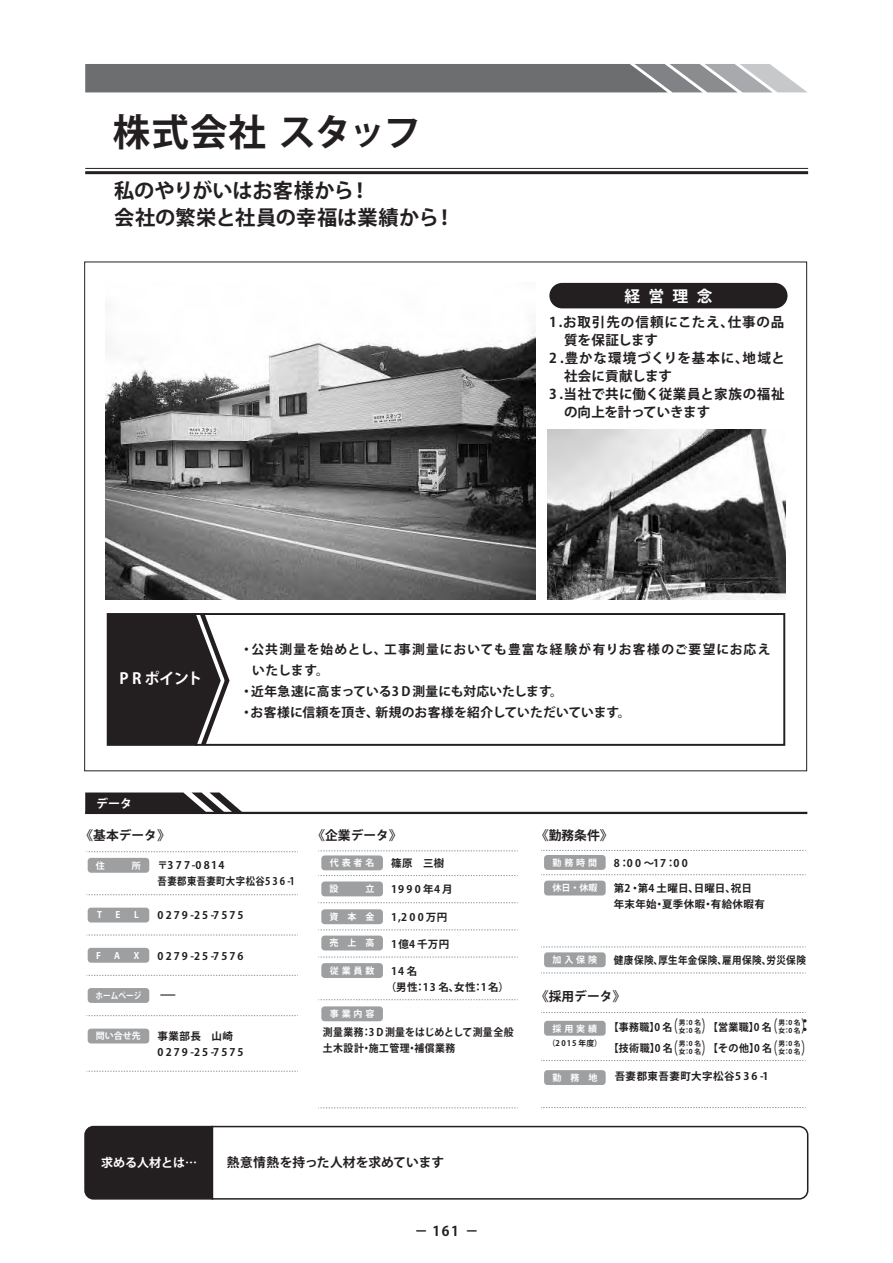
<style>
.page{position:relative;width:893px;height:1263px;background:#fff}
.page>*{position:absolute;margin:0;border:0;box-sizing:border-box;transform-origin:0 0}
.t1{font:37.5px "Koz Go Std Bold 90 msp RKSJ H";letter-spacing:-.01em;color:#231f20}
.t2{font:20.25px/27px "Koz Go Std Bold 90 msp RKSJ H";color:#231f20}
.t3{font:18px "Koz Go Std Bold 90 msp RKSJ H";color:#231f20}
.t4{font:16.05px "Koz Go Std Bold 90 msp RKSJ H";color:#231f20;scale:.59 1}
.t5{font:15.75px "Koz Go Std Bold 90 msp RKSJ H";color:#fff}
.t6{font:15.3px "Koz Go Std Bold 90 msp RKSJ H";color:#fff}
.t7{font:13.5px "Koz Go Std Bold 90 msp RKSJ H";letter-spacing:.065em;color:#231f20}
.t8{font:13.5px "Koz Go Std Bold 90 msp RKSJ H";letter-spacing:.03em;color:#231f20}
.t9{font:13.5px "Koz Go Std Bold 90 msp RKSJ H";letter-spacing:-.005em;color:#231f20}
.t10{font:13.5px "Koz Go Std Bold 90 msp RKSJ H";letter-spacing:.005em;color:#231f20}
.t11{font:13.5px "Koz Go Std Bold 90 msp RKSJ H";color:#231f20}
.t12{font:12.75px "Koz Go Std Bold 90 msp RKSJ H";letter-spacing:.015em;color:#231f20}
.t13{font:12.75px "Koz Go Std Bold 90 msp RKSJ H";letter-spacing:.09em;color:#231f20}
.t14{font:12px "Koz Go Std Bold 90 msp RKSJ H";color:#fff}
.t15{font:10.5px/15.8px "Koz Go Std Bold 90 msp RKSJ H";letter-spacing:.05em;color:#231f20}
.t16{font:10.5px/15.8px "Koz Go Std Bold 90 msp RKSJ H";letter-spacing:.2em;color:#231f20}
.t17{font:10.5px "Koz Go Std Bold 90 msp RKSJ H";letter-spacing:.05em;color:#231f20;scale:.95 1}
.t18{font:10.5px/15.8px "Koz Go Std Bold 90 msp RKSJ H";letter-spacing:.05em;color:#231f20;scale:.94 1}
.t19{font:10.5px "Koz Go Std Bold 90 msp RKSJ H";letter-spacing:.05em;color:#231f20;scale:.91 1}
.t20{font:10.5px "Koz Go Std Bold 90 msp RKSJ H";letter-spacing:.05em;color:#231f20;scale:2 1}
.t21{font:9px "Koz Go Std Bold 90 msp RKSJ H";letter-spacing:.32em;color:#fff}
.t22{font:9px "Koz Go Std Bold 90 msp RKSJ H";letter-spacing:.32em;color:#fff;scale:.85 1}
.t23{font:7.8px "Koz Go Std Bold 90 msp RKSJ H";letter-spacing:.12em;color:#231f20}
.t24{font:6.75px "Koz Go Std Bold 90 msp RKSJ H";color:#231f20}
</style>
<div class="page">
<svg style="left:84px;top:1125px;width:725px;height:75px"></svg>
<hr style="left:85px;top:171px;width:723px;height:3px;background:#231f20">
<hr style="left:85px;top:168px;width:723px;height:1px;background:#231f20">
<svg style="left:85px;top:64px;width:722px;height:28px;background:#7c7d7f"></svg>
<svg style="left:85px;top:792px;width:159px;height:20px"></svg>
<div style="left:88px;top:858px;width:61px;height:15px;background:#9d9fa1;border-radius:3px"></div>
<div style="left:88px;top:908px;width:61px;height:14px;background:#9d9fa1;border-radius:3px"></div>
<div style="left:88px;top:948px;width:61px;height:15px;background:#9d9fa1;border-radius:3px"></div>
<div style="left:88px;top:988px;width:61px;height:15px;background:#9d9fa1;border-radius:3px"></div>
<div style="left:88px;top:1028px;width:61px;height:15px;background:#9d9fa1;border-radius:3px"></div>
<div style="left:321px;top:855px;width:62px;height:15px;background:#9d9fa1;border-radius:3px"></div>
<div style="left:321px;top:881px;width:62px;height:15px;background:#9d9fa1;border-radius:3px"></div>
<div style="left:321px;top:909px;width:62px;height:15px;background:#9d9fa1;border-radius:3px"></div>
<div style="left:321px;top:935px;width:62px;height:15px;background:#9d9fa1;border-radius:3px"></div>
<div style="left:321px;top:963px;width:62px;height:15px;background:#9d9fa1;border-radius:3px"></div>
<div style="left:321px;top:1006px;width:62px;height:15px;background:#9d9fa1;border-radius:3px"></div>
<svg style="left:87px;top:894px;width:211px;height:1px"></svg>
<svg style="left:87px;top:851px;width:211px;height:1px"></svg>
<svg style="left:87px;top:935px;width:211px;height:1px"></svg>
<svg style="left:87px;top:975px;width:211px;height:1px"></svg>
<svg style="left:87px;top:1015px;width:211px;height:1px"></svg>
<svg style="left:87px;top:1071px;width:211px;height:1px"></svg>
<svg style="left:318px;top:875px;width:200px;height:1px"></svg>
<svg style="left:318px;top:850px;width:200px;height:1px"></svg>
<svg style="left:541px;top:850px;width:265px;height:1px"></svg>
<svg style="left:318px;top:902px;width:200px;height:1px"></svg>
<svg style="left:318px;top:929px;width:200px;height:1px"></svg>
<svg style="left:318px;top:957px;width:200px;height:1px"></svg>
<svg style="left:318px;top:999px;width:200px;height:1px"></svg>
<svg style="left:318px;top:1107px;width:200px;height:1px"></svg>
<div style="left:544px;top:855px;width:62px;height:15px;background:#9d9fa1;border-radius:3px"></div>
<div style="left:544px;top:881px;width:62px;height:14px;background:#9d9fa1;border-radius:3px"></div>
<div style="left:544px;top:952px;width:62px;height:15px;background:#9d9fa1;border-radius:3px"></div>
<div style="left:544px;top:1021px;width:62px;height:15px;background:#9d9fa1;border-radius:3px"></div>
<div style="left:544px;top:1070px;width:62px;height:15px;background:#9d9fa1;border-radius:3px"></div>
<svg style="left:541px;top:874px;width:265px;height:1px"></svg>
<svg style="left:541px;top:946px;width:265px;height:1px"></svg>
<svg style="left:541px;top:972px;width:265px;height:1px"></svg>
<svg style="left:541px;top:1107px;width:265px;height:1px"></svg>
<hr style="left:85px;top:812px;width:722px;height:2px;background:#231f20">
<img style="left:106px;top:331px;width:430px;height:269px">
<svg style="left:232px;top:613px;width:554px;height:133px"></svg>
<svg style="left:106px;top:613px;width:126px;height:133px;background:#444041"></svg>
<img style="left:547px;top:429px;width:238px;height:170px">
<div style="left:549px;top:283px;width:238px;height:25px;background:#231f20;border-radius:13px"></div>
<svg style="left:541px;top:1012px;width:265px;height:22px"></svg>
<svg style="left:541px;top:1060px;width:265px;height:1px"></svg>
<h1 class="t1" style="left:113px;top:117px;width:310px">株式会社 スタッフ</h1>
<h2 class="t2" style="left:114px;top:180px;width:342px">私のやりがいはお客様から！<br>会社の繁栄と社員の幸福は業績から！</h2>
<h3 class="t5" style="left:624px;top:290px;width:90px">経営理念</h3>
<p class="t7" style="left:549px;top:317px;width:237px">1.お取引先の信頼にこたえ、仕事の品</p>
<p class="t11" style="left:564px;top:335px;width:95px">質を保証します</p>
<p class="t7" style="left:549px;top:353px;width:238px">2 .豊かな環境づくりを基本に、地域と</p>
<p class="t10" style="left:564px;top:371px;width:109px">社会に貢献します</p>
<p class="t8" style="left:549px;top:389px;width:237px">3 .当社で共に働く従業員と家族の福祉</p>
<p class="t9" style="left:564px;top:407px;width:148px">の向上を計っていきます</p>
<h3 class="t6" style="left:119px;top:672px;width:85px">P R ポイント</h3>
<p class="t13" style="left:240px;top:644px;width:532px">・公共測量を始めとし、工事測量においても豊富な経験が有りお客様のご要望にお応え</p>
<p class="t12" style="left:252px;top:665px;width:78px">いたします。</p>
<p class="t12" style="left:240px;top:686px;width:324px">・近年急速に高まっている3 D 測量にも対応いたします。</p>
<p class="t12" style="left:240px;top:707px;width:392px">・お客様に信頼を頂き、新規のお客様を紹介していただいています。</p>
<p class="t14" style="left:96px;top:799px;width:37px">データ</p>
<p class="t12" style="left:81px;top:831px;width:91px">《基本データ》</p>
<p class="t15" style="left:158px;top:859px;width:139px">〒377-0814<br>吾妻郡東吾妻町大字松谷5 3 6 -1</p>
<p class="t16" style="left:158px;top:909px;width:88px">0279-25-7575</p>
<p class="t16" style="left:158px;top:950px;width:87px">0279-25-7576</p>
<p class="t20" style="left:158px;top:991px;width:12px">－</p>
<p class="t16" style="left:158px;top:1030px;width:88px">事業部長　山崎<br>0279-25-7575</p>
<p class="t21" style="left:96px;top:862px;width:46px">住　　　所</p>
<p class="t21" style="left:97px;top:911px;width:6px">T</p>
<p class="t21" style="left:116px;top:911px;width:6px">E</p>
<p class="t21" style="left:134px;top:911px;width:6px">L</p>
<p class="t21" style="left:96px;top:952px;width:6px">F</p>
<p class="t21" style="left:114px;top:952px;width:7px">A</p>
<p class="t21" style="left:134px;top:952px;width:7px">X</p>
<p class="t22" style="left:96px;top:992px;width:55px">ホームページ</p>
<p class="t21" style="left:96px;top:1032px;width:46px">問い合せ先</p>
<p class="t12" style="left:312px;top:831px;width:91px">《企業データ》</p>
<p class="t15" style="left:391px;top:857px;width:55px">篠原　三樹</p>
<p class="t16" style="left:391px;top:883px;width:63px">1990年4月</p>
<p class="t15" style="left:391px;top:910px;width:58px">1,200万円</p>
<p class="t15" style="left:391px;top:937px;width:60px">1億4 千万円</p>
<p class="t15" style="left:386px;top:964px;width:125px;text-indent:5px">14名<br>（男性：13 名、女性：1 名）</p>
<p class="t21" style="left:330px;top:859px;width:46px">代表者名</p>
<p class="t21" style="left:330px;top:885px;width:46px">設　立</p>
<p class="t21" style="left:330px;top:913px;width:46px">資本金</p>
<p class="t21" style="left:330px;top:939px;width:46px">売上高</p>
<p class="t21" style="left:330px;top:967px;width:46px">従業員数</p>
<p class="t21" style="left:330px;top:1010px;width:46px">事業内容</p>
<p class="t18" style="left:323px;top:1025px;width:204px">測量業務：3 D 測量をはじめとして測量全般土木設計・施工管理・補償業務</p>
<p class="t12" style="left:536px;top:831px;width:78px">《勤務条件》</p>
<p class="t21" style="left:553px;top:859px;width:46px">勤務時間</p>
<p class="t21" style="left:552px;top:884px;width:46px">休日・休暇</p>
<p class="t15" style="left:614px;top:856px;width:76px">8：0 0 ～1 7：0 0</p>
<p class="t15" style="left:614px;top:882px;width:153px">第2・第4 土曜日、日曜日、祝日<br>年末年始・夏季休暇・有給休暇有</p>
<p class="t21" style="left:553px;top:956px;width:46px">加入保険</p>
<p class="t19" style="left:614px;top:956px;width:213px">健康保険、厚生年金保険、雇用保険、労災保険</p>
<p class="t12" style="left:536px;top:992px;width:91px">《採用データ》</p>
<p class="t21" style="left:553px;top:1025px;width:46px">採用実績</p>
<p class="t23" style="left:548px;top:1040px;width:56px">（2015 年度）</p>
<p class="t21" style="left:552px;top:1074px;width:46px">勤務地</p>
<h3 class="t4" style="left:668px;top:1020px;width:18px">（</h3>
<p class="t17" style="left:679px;top:1023px;width:86px"><sub>女：0</sub> <sub>名</sub> 【営業職】</p>
<p class="t17" style="left:754px;top:1023px;width:20px">0名</p>
<p class="t24" style="left:778px;top:1020px;width:24px">男：0 名</p>
<h3 class="t4" style="left:768px;top:1020px;width:18px">（</h3>
<p class="t24" style="left:778px;top:1028px;width:24px">女：0 名</p>
<h3 class="t3" style="left:800px;top:1018px;width:10px">:</h3>
<p class="t24" style="left:679px;top:1020px;width:24px">男：0 名</p>
<p class="t17" style="left:609px;top:1023px;width:69px">【事務職】0 名</p>
<h3 class="t4" style="left:668px;top:1042px;width:18px">（</h3>
<p class="t17" style="left:679px;top:1044px;width:86px"><sub>女：0</sub> <sub>名</sub> 【その他】</p>
<p class="t17" style="left:754px;top:1044px;width:20px">0名</p>
<p class="t24" style="left:778px;top:1041px;width:24px">男：0 名</p>
<h3 class="t4" style="left:768px;top:1042px;width:18px">（</h3>
<p class="t24" style="left:778px;top:1049px;width:24px">女：0 名</p>
<p class="t17" style="left:609px;top:1044px;width:69px">【技術職】0 名</p>
<p class="t24" style="left:679px;top:1041px;width:24px">男：0 名</p>
<p class="t15" style="left:615px;top:1070px;width:155px">吾妻郡東吾妻町大字松谷5 3 6 -1</p>
<p class="t14" style="left:101px;top:1158px;width:97px">求める人材とは…</p>
<p class="t12" style="left:227px;top:1158px;width:219px">熱意情熱を持った人材を求めています</p>
<p class="t8" style="left:414px;top:1226px;width:66px">－ 161 －</p>
</div>
